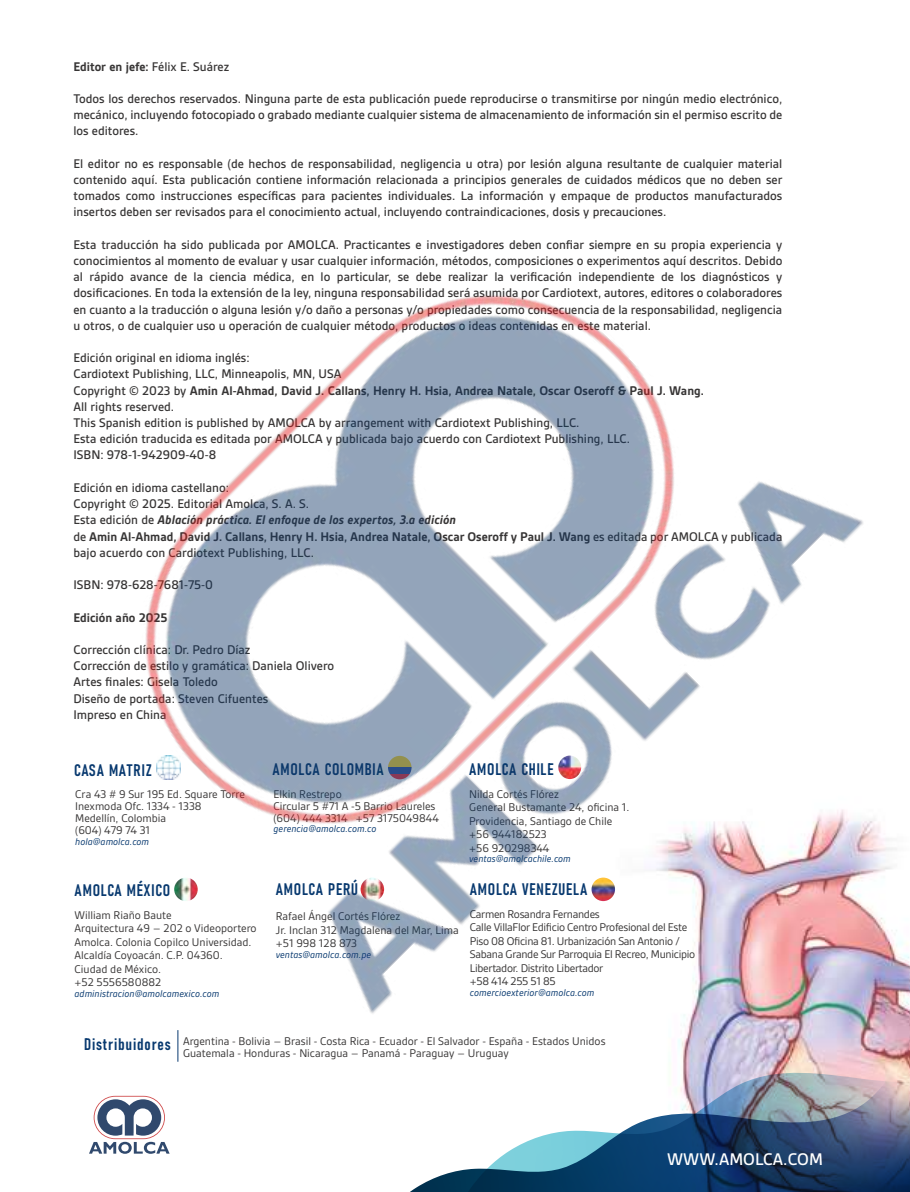
<style>
.page{position:relative;width:910px;height:1192px;background:#fff}
.page>*{position:absolute;margin:0;border:0;box-sizing:border-box;transform-origin:0 0}
.t1{font:500 18.15px "Gesta";color:#fff}
.t2{font:16.5px "Bahnschrift";letter-spacing:.045em;color:#08396f}
.t3{font:500 13.5px/16.2px "Gesta";color:#373535;text-align:justify}
.t4{font:700 13.5px "Gesta";color:#373535}
.t5{font:12px/13.5px "Gesta";color:#373535}
.t6{font:12px/13.5px "Gesta";letter-spacing:-.025em;color:#373535}
.t7{font:italic 10.5px "Gesta";color:#08396f}
.s1{font-weight:500}
.s2{font-weight:700}
.s3{font-weight:700;font-style:italic}
.s4{font-family:"Bahnschrift";font-size:16.5px;color:#08396f}
</style>
<div class="page">
<svg style="left:89px;top:1095px;width:80px;height:58px"></svg>
<img style="left:410px;top:1050px;width:499px;height:142px">
<hr style="left:177px;top:1030px;width:1px;height:31px;background:#08396f">
<img style="left:145px;top:295px;width:764px;height:755px">
<p class="t4" style="left:73px;top:59px;width:157px">Editor en jefe: <span class="s1">Félix E. Suárez</span></p>
<p class="t3" style="left:73px;top:90px;width:710px">Todos los derechos reservados. Ninguna parte de esta publicación puede reproducirse o transmitirse por ningún medio electrónico, mecánico, incluyendo fotocopiado o grabado mediante cualquier sistema de almacenamiento de información sin el permiso escrito de los editores.</p>
<p class="t3" style="left:73px;top:155px;width:710px">El editor no es responsable (de hechos de responsabilidad, negligencia u otra) por lesión alguna resultante de cualquier material contenido aquí. Esta publicación contiene información relacionada a principios generales de cuidados médicos que no deben ser tomados como instrucciones específicas para pacientes individuales. La información y empaque de productos manufacturados insertos deben ser revisados para el conocimiento actual, incluyendo contraindicaciones, dosis y precauciones.</p>
<p class="t3" style="left:73px;top:236px;width:710px">Esta traducción ha sido publicada por AMOLCA. Practicantes e investigadores deben confiar siempre en su propia experiencia y conocimientos al momento de evaluar y usar cualquier información, métodos, composiciones o experimentos aquí descritos. Debido al rápido avance de la ciencia médica, en lo particular, se debe realizar la verificación independiente de los diagnósticos y dosificaciones. En toda la extensión de la ley, ninguna responsabilidad será asumida por Cardiotext, autores, editores o colaboradores en cuanto a la traducción o alguna lesión y/o daño a personas y/o propiedades como consecuencia de la responsabilidad, negligencia u otros, o de cualquier uso u operación de cualquier método, productos o ideas contenidas en este material.</p>
<p class="t3" style="left:73px;top:350px;width:631px;text-align:left">Edición original en idioma inglés:<br>Cardiotext Publishing, LLC, Minneapolis, MN, USA<br>Copyright © 2023 by <span class="s2">Amin Al-Ahmad, David J. Callans, Henry H. Hsia, Andrea Natale, Oscar Oseroff &amp; Paul J. Wang.<br></span>All rights reserved.<br>This Spanish edition is published by AMOLCA by arrangement with Cardiotext Publishing, LLC.<br>Esta edición traducida es editada por AMOLCA y publicada bajo acuerdo con Cardiotext Publishing, LLC.<br>ISBN: 978-1-942909-40-8</p>
<p class="t3" style="left:73px;top:479px;width:710px;text-align:left">Edición en idioma castellano:<br>Copyright © 2025. Editorial Amolca, S. A. S.<br>Esta edición de <span class="s3">Ablación práctica. El enfoque de los expertos, 3.a edición<br></span>de <span class="s2">Amin Al-Ahmad, David J. Callans, Henry H. Hsia, Andrea Natale, Oscar Oseroff y Paul J. Wang</span> es editada por AMOLCA y publicada bajo acuerdo con Cardiotext Publishing, LLC.</p>
<p class="t3" style="left:73px;top:576px;width:141px">ISBN: 978-628-7681-75-0</p>
<p class="t4" style="left:73px;top:609px;width:96px">Edición año 2025</p>
<p class="t3" style="left:73px;top:641px;width:262px;text-align:left">Corrección clínica: Dr. Pedro Díaz<br>Corrección de estilo y gramática: Daniela Olivero Artes finales: Gisela Toledo<br>Diseño de portada: Steven Cifuentes<br>Impreso en China</p>
<p class="t2" style="left:74px;top:757px;width:79px">CASA MATRIZ</p>
<p class="t5" style="left:75px;top:788px;width:171px;line-height:12px">Cra 43 # 9 Sur 195 Ed. Square Torre<br>Inexmoda Ofc. 1334 - 1338<br>Medellín, Colombia<br>(604) 479 74 31</p>
<p class="t7" style="left:75px;top:835px;width:75px">hola@amolca.com</p>
<p class="t2" style="left:272px;top:757px;width:113px">AMOLCA COLOMBIA</p>
<p class="t5" style="left:273px;top:788px;width:167px;line-height:12px">Elkin Restrepo<br>Circular 5 #71 A -5 Barrio Laureles (604) 444 3314 +57 3175049844</p>
<p class="t7" style="left:273px;top:823px;width:104px">gerencia@amolca.com.co</p>
<p class="t2" style="left:469px;top:757px;width:86px">AMOLCA CHILE</p>
<p class="t5" style="left:469px;top:787px;width:162px">Nilda Cortés Flórez<br>General Bustamante 24, oficina 1.<br>Providencia, Santiago de Chile +56 944182523<br>+56 920298344</p>
<p class="t7" style="left:469px;top:853px;width:103px">ventas@amolcachile.com</p>
<p class="t2" style="left:276px;top:877px;width:83px">AMOLCA PERÚ</p>
<p class="t2" style="left:75px;top:878px;width:97px">AMOLCA MÉXICO</p>
<p class="t2" style="left:469px;top:877px;width:119px">AMOLCA VENEZUELA</p>
<p class="t6" style="left:469px;top:907px;width:227px">Carmen Rosandra Fernandes<br>Calle VillaFlor Edificio Centro Profesional del Este Piso 08 Oficina 81. Urbanización San Antonio / Sabana Grande Sur Parroquia El Recreo, Municipio Libertador. Distrito Libertador<br>+58 414 255 51 85</p>
<p class="t7" style="left:469px;top:986px;width:126px">comercioexterior@amolca.com</p>
<p class="t5" style="left:276px;top:909px;width:184px">Rafael Ángel Cortés Flórez<br>Jr. Inclan 312 Magdalena del Mar, Lima +51 998 128 873</p>
<p class="t7" style="left:276px;top:948px;width:97px">ventas@amolca.com.pe</p>
<p class="t5" style="left:75px;top:908px;width:183px">William Riaño Baute<br>Arquitectura 49 – 202 o Videoportero<br>Amolca. Colonia Copilco Universidad.<br>Alcaldía Coyoacán. C.P. 04360.<br>Ciudad de México.<br>+52 5556580882</p>
<p class="t7" style="left:75px;top:987px;width:146px">administracion@amolcamexico.com</p>
<p class="t5" style="left:84px;top:1035px;width:522px;line-height:12px;text-align:center"><span class="s4">Distribuidores</span> Argentina - Bolivia – Brasil - Costa Rica - Ecuador - El Salvador - España - Estados Unidos<br>Guatemala - Honduras - Nicaragua – Panamá - Paraguay – Uruguay</p>
<h1 class="t1" style="left:667px;top:1148px;width:157px">WWW.AMOLCA.COM</h1>
</div>
